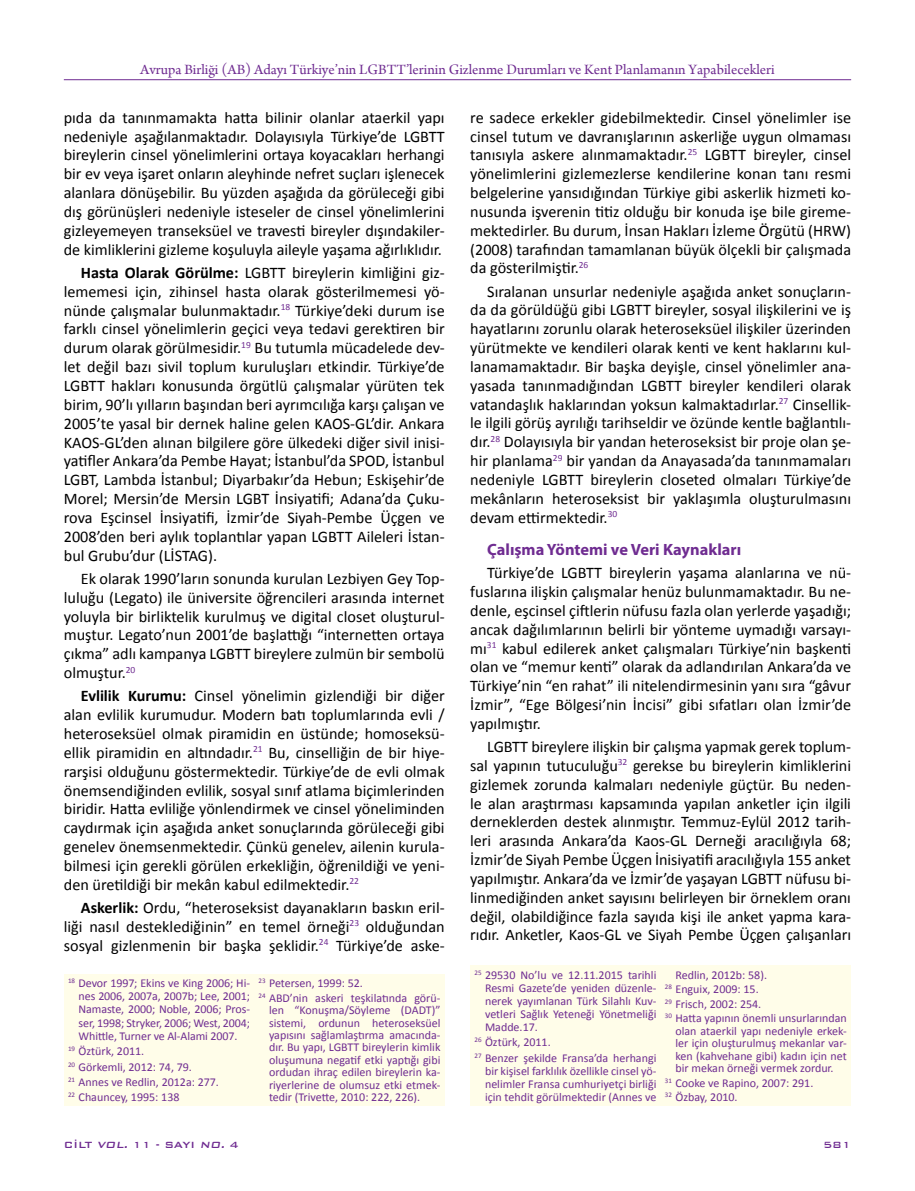
<style>
.page{position:relative;width:915px;height:1191px;background:#fff}
.page>*{position:absolute;margin:0;border:0;box-sizing:border-box;transform-origin:0 0}
.t1{font:700 16.35px "Myriad Pro";color:#6f2c91}
.t2{font:16.2px/18.9px "Calibri";color:#000;text-align:justify}
.t3{font:15px "Arno Pro";color:#6f2c91}
.t4{font:12px/13.2px "Calibri";color:#6f2c91;text-align:justify}
.t5{font:500 12px "Bank Gothic BT";color:#6f2c91}
.s1{font-weight:700}
.s2{font-style:italic}
</style>
<div class="page">
<hr style="left:64px;top:79px;width:786px;height:1px;background:#6f2c91">
<div style="left:64px;top:973px;width:190px;height:132px;background:#fffde9"></div>
<div style="left:470px;top:965px;width:190px;height:140px;background:#fffde9"></div>
<div style="left:254px;top:973px;width:190px;height:132px;background:#fffde9"></div>
<div style="left:660px;top:965px;width:190px;height:140px;background:#fffde9"></div>
<p class="t3" style="left:140px;top:61px;width:635px">Avrupa Birliği (AB) Adayı Türkiye’nin LGBTT’lerinin Gizlenme Durumları ve Kent Planlamanın Yapabilecekleri</p>
<p class="t2" style="left:64px;top:107px;width:382px">pıda da tanınmamakta hatta bilinir olanlar ataerkil yapı nedeniyle aşağılanmaktadır. Dolayısıyla Türkiye’de LGBTT bireylerin cinsel yönelimlerini ortaya koyacakları herhangi bir ev veya işaret onların aleyhinde nefret suçları işlenecek alanlara dönüşebilir. Bu yüzden aşağıda da görüleceği gibi dış görünüşleri nedeniyle isteseler de cinsel yönelimlerini gizleyemeyen transeksüel ve travesti bireyler dışındakiler&shy;de kimliklerini gizleme koşuluyla aileyle yaşama ağırlıklıdır.</p>
<p class="t2" style="left:64px;top:262px;width:382px;text-indent:17px"><span class="s1">Hasta Olarak Görülme:</span> LGBTT bireylerin kimliğini giz&shy;lememesi için, zihinsel hasta olarak gösterilmemesi yö&shy;nünde çalışmalar bulunmaktadır.<sup>18</sup> Türkiye’deki durum ise farklı cinsel yönelimlerin geçici veya tedavi gerektiren bir durum olarak görülmesidir.<sup>19</sup> Bu tutumla mücadelede dev&shy;let değil bazı sivil toplum kuruluşları etkindir. Türkiye’de LGBTT hakları konusunda örgütlü çalışmalar yürüten tek birim, 90’lı yılların başından beri ayrımcılığa karşı çalışan ve 2005’te yasal bir dernek haline gelen KAOS-GL’dir. Ankara KAOS-GL’den alınan bilgilere göre ülkedeki diğer sivil inisi&shy;yatifler Ankara’da Pembe Hayat; İstanbul’da SPOD, İstanbul LGBT, Lambda İstanbul; Diyarbakır’da Hebun; Eskişehir’de Morel; Mersin’de Mersin LGBT İnsiyatifi; Adana’da Çuku&shy;rova Eşcinsel İnsiyatifi, İzmir’de Siyah-Pembe Üçgen ve 2008’den beri aylık toplantılar yapan LGBTT Aileleri İstan&shy;bul Grubu’dur (LİSTAG).</p>
<p class="t2" style="left:64px;top:568px;width:382px;text-indent:17px">Ek olarak 1990’ların sonunda kurulan Lezbiyen Gey Top&shy;luluğu (Legato) ile üniversite öğrencileri arasında internet yoluyla bir birliktelik kurulmuş ve digital closet oluşturul&shy;muştur. Legato’nun 2001’de başlattığı “internetten ortaya çıkma” adlı kampanya LGBTT bireylere zulmün bir sembolü olmuştur.<sup>20</sup></p>
<p class="t2" style="left:64px;top:685px;width:382px;text-indent:17px"><span class="s1">Evlilik Kurumu:</span> Cinsel yönelimin gizlendiği bir diğer alan evlilik kurumudur. Modern batı toplumlarında evli / heteroseksüel olmak piramidin en üstünde; homoseksü&shy;ellik piramidin en altındadır.<sup>21</sup> Bu, cinselliğin de bir hiye&shy;rarşisi olduğunu göstermektedir. Türkiye’de de evli olmak önemsendiğinden evlilik, sosyal sınıf atlama biçimlerinden biridir. Hatta evliliğe yönlendirmek ve cinsel yöneliminden caydırmak için aşağıda anket sonuçlarında görüleceği gibi genelev önemsenmektedir. Çünkü genelev, ailenin kurula&shy;bilmesi için gerekli görülen erkekliğin, öğrenildiği ve yeni&shy;den üretildiği bir mekân kabul edilmektedir.<sup>22</sup></p>
<p class="t2" style="left:64px;top:897px;width:382px;text-indent:17px"><span class="s1">Askerlik:</span> Ordu, “heteroseksist dayanakların baskın eril&shy;liği nasıl desteklediğinin” en temel örneği<sup>23</sup> olduğundan sosyal gizlenmenin bir başka şeklidir.<sup>24</sup> Türkiye’de aske-</p>
<p class="t4" style="left:79px;top:976px;width:173px;text-indent:-10px"><sup>18</sup> Devor 1997; Ekins ve King 2006; Hi&shy;nes 2006, 2007a, 2007b; Lee, 2001; Namaste, 2000; Noble, 2006; Pros&shy;ser, 1998; Stryker, 2006; West, 2004; Whittle, Turner ve Al-Alami 2007.</p>
<p class="t4" style="left:68px;top:1043px;width:152px;line-height:15.3px;text-align:left"><sup>19</sup> Öztürk, 2011.<br><sup>20</sup> Görkemli, 2012: 74, 79.<br><sup>21</sup> Annes ve Redlin, 2012a: 277.<br><sup>22</sup> Chauncey, 1995: 138</p>
<p class="t4" style="left:258px;top:975px;width:183px;line-height:14.5px"><sup>23</sup> Petersen, 1999: 52.<br><sup>24</sup> ABD’nin askeri teşkilatında görü-</p>
<p class="t4" style="left:269px;top:1003px;width:173px;line-height:12.5px">len “Konuşma/Söyleme (DADT)” sistemi, ordunun heteroseksüel yapısını sağlamlaştırma amacında&shy;dır. Bu yapı, LGBTT bireylerin kimlik oluşumuna negatif etki yaptığı gibi ordudan ihraç edilen bireylerin ka&shy;riyerlerine de olumsuz etki etmek&shy;tedir (Trivette, 2010: 222, 226).</p>
<p class="t2" style="left:470px;top:107px;width:382px">re sadece erkekler gidebilmektedir. Cinsel yönelimler ise cinsel tutum ve davranışlarının askerliğe uygun olmaması tanısıyla askere alınmamaktadır.<sup>25</sup> LGBTT bireyler, cinsel yönelimlerini gizlemezlerse kendilerine konan tanı resmi belgelerine yansıdığından Türkiye gibi askerlik hizmeti ko&shy;nusunda işverenin titiz olduğu bir konuda işe bile gireme&shy;mektedirler. Bu durum, İnsan Hakları İzleme Örgütü (HRW) (2008) tarafından tamamlanan büyük ölçekli bir çalışmada da gösterilmiştir.<sup>26</sup></p>
<p class="t2" style="left:470px;top:281px;width:382px;text-indent:17px">Sıralanan unsurlar nedeniyle aşağıda anket sonuçların&shy;da da görüldüğü gibi LGBTT bireyler, sosyal ilişkilerini ve iş hayatlarını zorunlu olarak heteroseksüel ilişkiler üzerinden yürütmekte ve kendileri olarak kenti ve kent haklarını kul&shy;lanamamaktadır. Bir başka deyişle, cinsel yönelimler ana&shy;yasada tanınmadığından LGBTT bireyler kendileri olarak vatandaşlık haklarından yoksun kalmaktadırlar.<sup>27</sup> Cinsellik&shy;le ilgili görüş ayrılığı tarihseldir ve özünde kentle bağlantılı&shy;dır.<sup>28</sup> Dolayısıyla bir yandan heteroseksist bir proje olan şe&shy;hir planlama<sup>29</sup> bir yandan da Anayasada’da tanınmamaları nedeniyle LGBTT bireylerin closeted olmaları Türkiye’de mekânların heteroseksist bir yaklaşımla oluşturulmasını devam ettirmektedir.<sup>30</sup></p>
<p class="t1" style="left:487px;top:539px;width:255px">Çalışma Yöntemi ve Veri Kaynakları</p>
<p class="t2" style="left:470px;top:562px;width:382px;text-indent:17px">Türkiye’de LGBTT bireylerin yaşama alanlarına ve nü&shy;fuslarına ilişkin çalışmalar henüz bulunmamaktadır. Bu ne&shy;denle, eşcinsel çiftlerin nüfusu fazla olan yerlerde yaşadığı; ancak dağılımlarının belirli bir yönteme uymadığı varsayı&shy;mı<sup>31</sup> kabul edilerek anket çalışmaları Türkiye’nin başkenti olan ve “memur kenti” olarak da adlandırılan Ankara’da ve Türkiye’nin “en rahat” ili nitelendirmesinin yanı sıra “gâvur İzmir”, “Ege Bölgesi’nin İncisi” gibi sıfatları olan İzmir’de yapılmıştır.</p>
<p class="t2" style="left:470px;top:736px;width:382px;text-indent:17px">LGBTT bireylere ilişkin bir çalışma yapmak gerek toplum&shy;sal yapının tutuculuğu<sup>32</sup> gerekse bu bireylerin kimliklerini gizlemek zorunda kalmaları nedeniyle güçtür. Bu neden&shy;le alan araştırması kapsamında yapılan anketler için ilgili derneklerden destek alınmıştır. Temmuz-Eylül 2012 tarih&shy;leri arasında Ankara’da Kaos-GL Derneği aracılığıyla 68; İzmir’de Siyah Pembe Üçgen İnisiyatifi aracılığıyla 155 anket yapılmıştır. Ankara’da ve İzmir’de yaşayan LGBTT nüfusu bi&shy;linmediğinden anket sayısını belirleyen bir örneklem oranı değil, olabildiğince fazla sayıda kişi ile anket yapma kara&shy;rıdır. Anketler, Kaos-GL ve Siyah Pembe Üçgen çalışanları</p>
<p class="t4" style="left:485px;top:967px;width:173px;text-indent:-10px"><sup>25</sup> 29530 No’lu ve 12.11.2015 tarihli Resmi Gazete’de yeniden düzenle&shy;nerek yayımlanan Türk Silahlı Kuv&shy;vetleri Sağlık Yeteneği Yönetmeliği Madde.17.</p>
<p class="t4" style="left:474px;top:1034px;width:183px;line-height:15.3px"><sup>26</sup> Öztürk, 2011.<br><sup>27</sup> Benzer şekilde Fransa’da herhangi</p>
<p class="t4" style="left:485px;top:1063px;width:173px">bir kişisel farklılık özellikle cinsel yö&shy;nelimler Fransa cumhuriyetçi birliği için tehdit görülmektedir (Annes ve</p>
<p class="t4" style="left:664px;top:966px;width:183px;line-height:14.5px;text-align:left;text-indent:10px">Redlin, 2012b: 58).<br><sup>28</sup> Enguix, 2009: 15.<br><sup>29</sup> Frisch, 2002: 254.<br><sup>30</sup> Hatta yapının önemli unsurlarından</p>
<p class="t4" style="left:675px;top:1024px;width:173px;line-height:12.5px">olan ataerkil yapı nedeniyle erkek&shy;ler için oluşturulmuş mekanlar var&shy;ken (kahvehane gibi) kadın için net bir mekan örneği vermek zordur.</p>
<p class="t4" style="left:664px;top:1074px;width:150px;line-height:14.5px"><sup>31</sup> Cooke ve Rapino, 2007: 291.<br><sup>32</sup> Özbay, 2010.</p>
<p class="t5" style="left:64px;top:1138px;width:176px">CİLT <span class="s2">VOL.</span> 11 - SAYI <span class="s2">NO.</span> 4</p>
<p class="t5" style="left:823px;top:1138px;width:29px">581</p>
</div>
